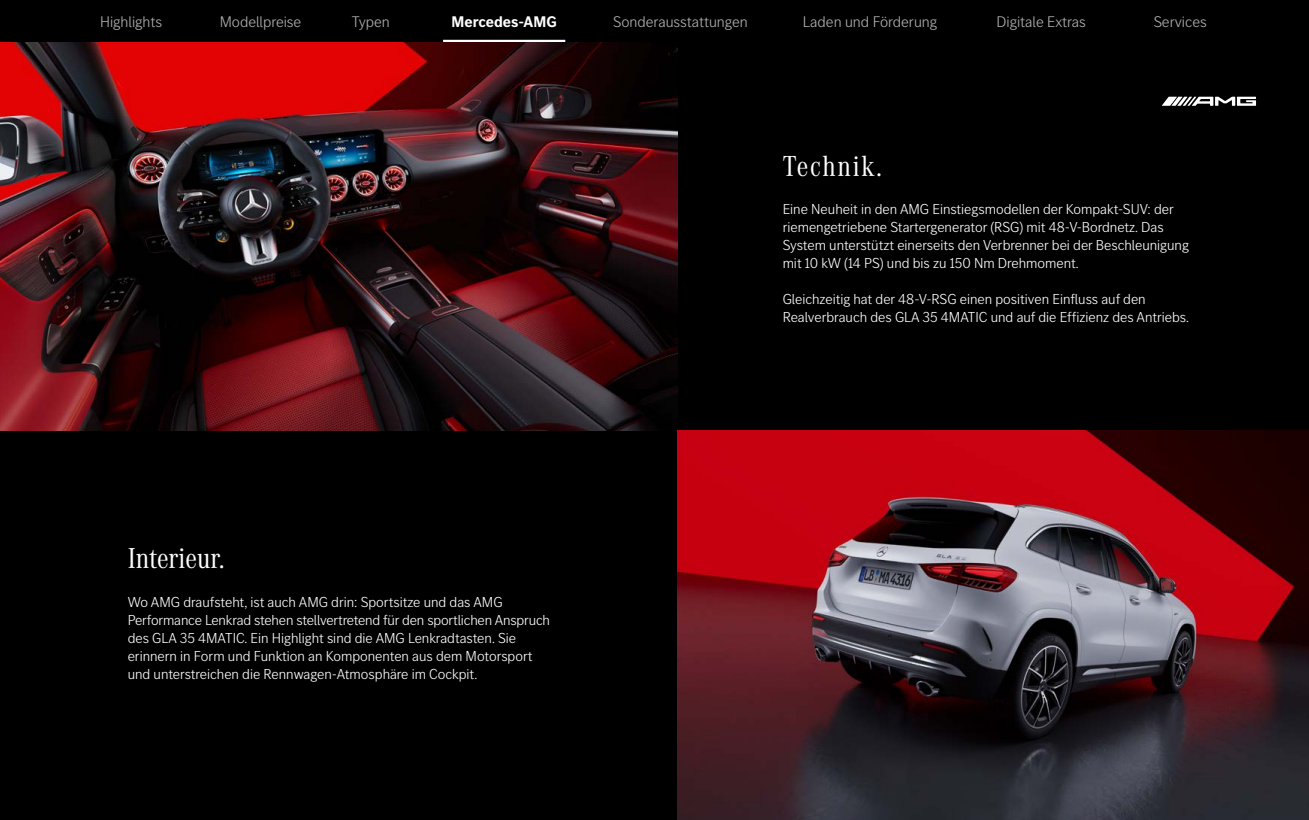
<style>
.page{position:relative;width:1309px;height:820px;background:#fff}
.page>*{position:absolute;margin:0;border:0;box-sizing:border-box;transform-origin:0 0}
.t1{font:30px "MB Corpo A Title Cond";color:#fff}
.t2{font:30px "MB Corpo A Title Cond";letter-spacing:.06em;color:#fff}
.t3{font:300 16px "MB Corpo S Title";color:#b2b2b2}
.t4{font:700 16px "MB Corpo S Title";color:#fff}
.t5{font:300 15px/18px "MB Corpo S Title";color:#fff}
</style>
<div class="page">
<div style="left:0;top:0;width:1309px;height:43px;background:#000"></div>
<hr style="left:443px;top:40px;width:122px;height:3px;background:#fff">
<div style="left:0;top:42px;width:1309px;height:778px;background:#000"></div>
<svg style="left:1162px;top:97px;width:94px;height:9px"></svg>
<img style="left:0;top:43px;width:677px;height:388px">
<img style="left:677px;top:431px;width:632px;height:389px">
<p class="t3" style="left:100px;top:12px;width:64px">Highlights</p>
<p class="t3" style="left:220px;top:12px;width:83px">Modellpreise</p>
<p class="t3" style="left:352px;top:12px;width:39px">Typen</p>
<p class="t4" style="left:452px;top:11px;width:107px">Mercedes-AMG</p>
<p class="t3" style="left:613px;top:12px;width:136px">Sonderausstattungen</p>
<p class="t3" style="left:803px;top:12px;width:136px">Laden und Förderung</p>
<p class="t3" style="left:997px;top:12px;width:91px">Digitale Extras</p>
<p class="t3" style="left:1154px;top:12px;width:55px">Services</p>
<h1 class="t1" style="left:128px;top:539px;width:98px">Interieur.</h1>
<p class="t5" style="left:128px;top:592px;width:424px">Wo AMG draufsteht, ist auch AMG drin: Sportsitze und das AMG Performance Lenkrad stehen stellvertretend für den sportlichen Anspruch des GLA 35 4MATIC. Ein Highlight sind die AMG Lenkradtasten. Sie erinnern in Form und Funktion an Komponenten aus dem Motorsport und unterstreichen die Rennwagen-Atmosphäre im Cockpit.</p>
<h1 class="t2" style="left:783px;top:146px;width:100px">Technik.</h1>
<p class="t5" style="left:783px;top:199px;width:408px">Eine Neuheit in den AMG Einstiegsmodellen der Kompakt-SUV: der riemengetriebene Startergenerator (RSG) mit 48-V-Bordnetz. Das System unterstützt einerseits den Verbrenner bei der Beschleunigung mit 10 kW (14 PS) und bis zu 150 Nm Drehmoment.</p>
<p class="t5" style="left:783px;top:289px;width:408px">Gleichzeitig hat der 48-V-RSG einen positiven Einfluss auf den<br>Realverbrauch des GLA 35 4MATIC und auf die Effizienz des Antriebs.</p>
</div>
